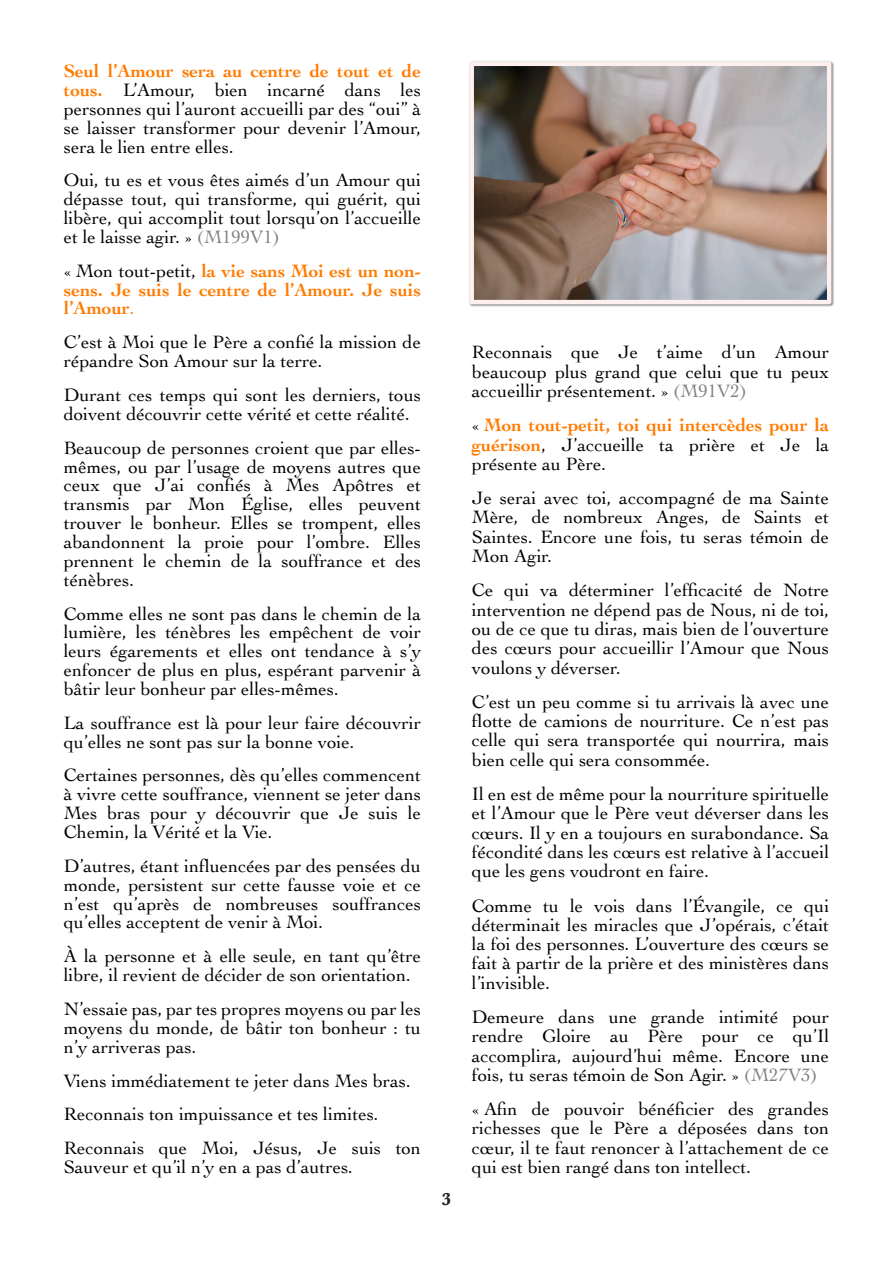
<style>
.page{position:relative;width:893px;height:1263px;background:#fff}
.page>*{position:absolute;margin:0;border:0;box-sizing:border-box;transform-origin:0 0}
.t1{font:18.75px/18.9px "Cochin";color:#000;text-align:justify}
.t2{font:700 18.75px/18.9px "Cochin";color:#ff7b00;text-align:justify}
.t3{font:700 expanded 18px "Baskerville URW";color:#231f20}
.s1{font-weight:700;color:#ff7b00}
.s2{color:#808080}
.s3{font-weight:400;color:#000}
.s4{font-weight:400}
</style>
<div class="page">
<img style="left:469px;top:61px;width:365px;height:246px">
<img style="left:474px;top:67px;width:352px;height:232px">
<div style="left:469px;top:62px;width:362px;height:242px;border:4px solid #fff0f0"></div>
<p class="t1" style="left:64px;top:63px;width:359px"><span class="s1">Seul l’Amour sera au centre de tout et de tous.</span> L’Amour, bien incarné dans les personnes qui l’auront accueilli par des “oui” à se laisser transformer pour devenir l’Amour, sera le lien entre elles.</p>
<p class="t1" style="left:64px;top:173px;width:359px">Oui, tu es et vous êtes aimés d’un Amour qui dépasse tout, qui transforme, qui guérit, qui libère, qui accomplit tout lorsqu’on l’accueille et le laisse agir. » <span class="s2">(M199V1)</span></p>
<p class="t2" style="left:64px;top:263px;width:359px"><span class="s3">« Mon tout-petit,</span> la vie sans Moi est un non&shy;sens. Je suis le centre de l’Amour. Je suis l’Amour<span class="s4">.</span></p>
<p class="t1" style="left:64px;top:335px;width:359px">C’est à Moi que le Père a confié la mission de répandre Son Amour sur la terre.</p>
<p class="t1" style="left:64px;top:387px;width:359px">Durant ces temps qui sont les derniers, tous doivent découvrir cette vérité et cette réalité.</p>
<p class="t1" style="left:64px;top:440px;width:359px">Beaucoup de personnes croient que par elles&shy;mêmes, ou par l’usage de moyens autres que ceux que J’ai confiés à Mes Apôtres et transmis par Mon Église, elles peuvent trouver le bonheur. Elles se trompent, elles abandonnent la proie pour l’ombre. Elles prennent le chemin de la souffrance et des ténèbres.</p>
<p class="t1" style="left:64px;top:606px;width:359px">Comme elles ne sont pas dans le chemin de la lumière, les ténèbres les empêchent de voir leurs égarements et elles ont tendance à s’y enfoncer de plus en plus, espérant parvenir à bâtir leur bonheur par elles-mêmes.</p>
<p class="t1" style="left:64px;top:715px;width:359px">La souffrance est là pour leur faire découvrir qu’elles ne sont pas sur la bonne voie.</p>
<p class="t1" style="left:64px;top:768px;width:359px">Certaines personnes, dès qu’elles commencent à vivre cette souffrance, viennent se jeter dans Mes bras pour y découvrir que Je suis le Chemin, la Vérité et la Vie.</p>
<p class="t1" style="left:64px;top:858px;width:359px">D’autres, étant influencées par des pensées du monde, persistent sur cette fausse voie et ce n’est qu’après de nombreuses souffrances qu’elles acceptent de venir à Moi.</p>
<p class="t1" style="left:64px;top:948px;width:359px">À la personne et à elle seule, en tant qu’être libre, il revient de décider de son orientation.</p>
<p class="t1" style="left:64px;top:1001px;width:359px">N’essaie pas, par tes propres moyens ou par les moyens du monde, de bâtir ton bonheur : tu n’y arriveras pas.</p>
<p class="t1" style="left:64px;top:1065px;width:359px;line-height:33.9px;text-align:left">Viens immédiatement te jeter dans Mes bras.<br>Reconnais ton impuissance et tes limites.<br>Reconnais que Moi, Jésus, Je suis ton</p>
<p class="t1" style="left:64px;top:1159px;width:291px">Sauveur et qu’il n’y en a pas d’autres.</p>
<p class="t3" style="left:442px;top:1191px;width:11px">3</p>
<p class="t1" style="left:472px;top:344px;width:359px;line-height:19.4px">Reconnais que Je t’aime d’un Amour beaucoup plus grand que celui que tu peux accueillir présentement. » <span class="s2">(M91V2)</span></p>
<p class="t2" style="left:472px;top:417px;width:359px;line-height:19.4px"><span class="s3">«</span> Mon tout-petit, toi qui intercèdes pour la guérison<span class="s3">, J’accueille ta prière et Je la présente au Père.</span></p>
<p class="t1" style="left:472px;top:490px;width:359px;line-height:19.4px">Je serai avec toi, accompagné de ma Sainte Mère, de nombreux Anges, de Saints et Saintes. Encore une fois, tu seras témoin de Mon Agir.</p>
<p class="t1" style="left:472px;top:582px;width:359px;line-height:19.4px">Ce qui va déterminer l’efficacité de Notre intervention ne dépend pas de Nous, ni de toi, ou de ce que tu diras, mais bien de l’ouverture des cœurs pour accueillir l’Amour que Nous voulons y déverser.</p>
<p class="t1" style="left:472px;top:694px;width:359px;line-height:19.4px">C’est un peu comme si tu arrivais là avec une flotte de camions de nourriture. Ce n’est pas celle qui sera transportée qui nourrira, mais bien celle qui sera consommée.</p>
<p class="t1" style="left:472px;top:786px;width:359px;line-height:19.4px">Il en est de même pour la nourriture spirituelle et l’Amour que le Père veut déverser dans les cœurs. Il y en a toujours en surabondance. Sa fécondité dans les cœurs est relative à l’accueil que les gens voudront en faire.</p>
<p class="t1" style="left:472px;top:897px;width:359px;line-height:19.4px">Comme tu le vois dans l’Évangile, ce qui déterminait les miracles que J’opérais, c’était la foi des personnes. L’ouverture des cœurs se fait à partir de la prière et des ministères dans l’invisible.</p>
<p class="t1" style="left:472px;top:1009px;width:359px;line-height:19.4px">Demeure dans une grande intimité pour rendre Gloire au Père pour ce qu’Il accomplira, aujourd’hui même. Encore une fois, tu seras témoin de Son Agir. » <span class="s2">(M27V3)</span></p>
<p class="t1" style="left:472px;top:1101px;width:359px;line-height:19.4px">« Afin de pouvoir bénéficier des grandes richesses que le Père a déposées dans ton cœur, il te faut renoncer à l’attachement de ce qui est bien rangé dans ton intellect.</p>
</div>
